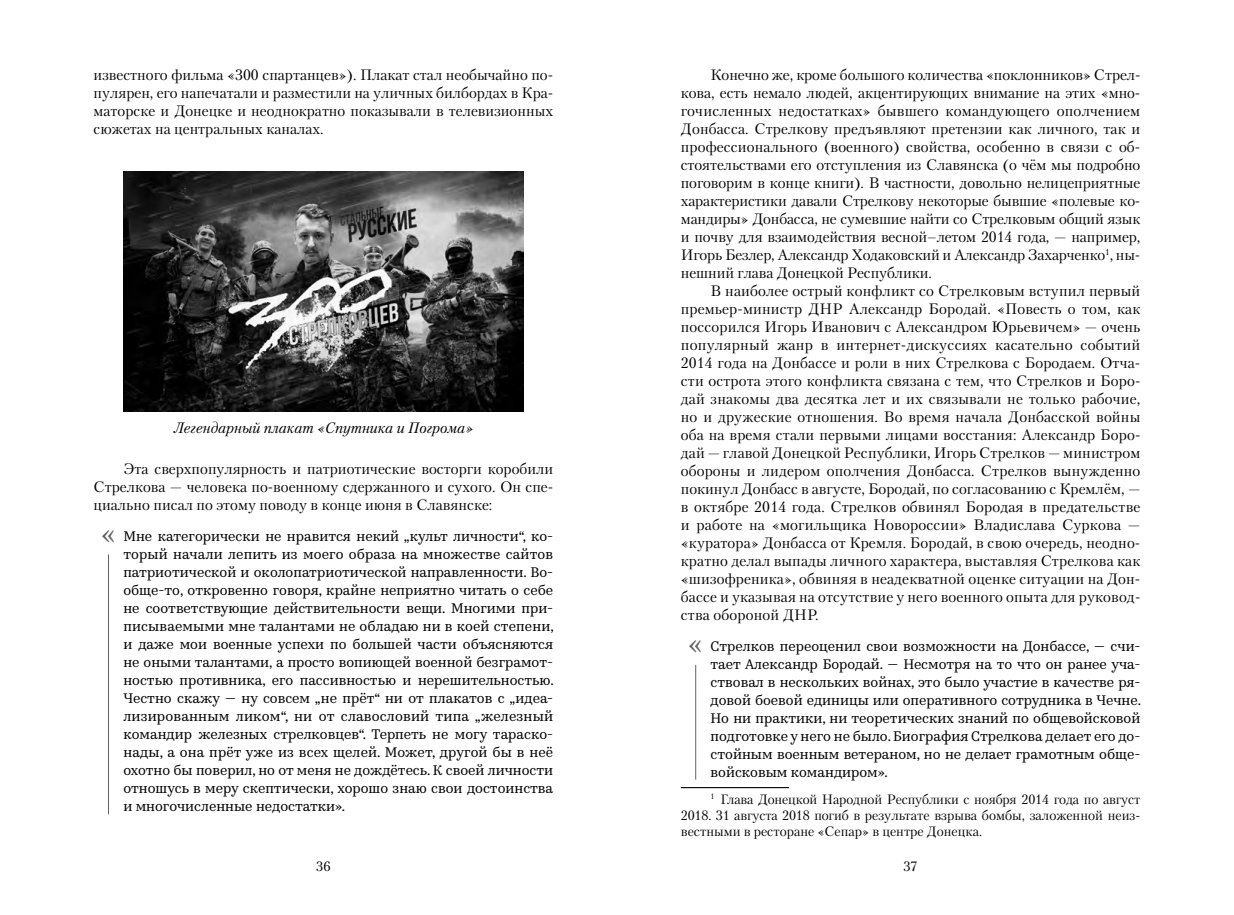
<style>
.page{position:relative;width:1234px;height:915px;background:#fff}
.page>*{position:absolute;margin:0;border:0;box-sizing:border-box;transform-origin:0 0}
.t1{font:30px "PT Serif";color:#636362}
.t2{font:15px/18px "Petersburg";color:#000;text-align:justify}
.t3{font:italic 15px "Petersburg";color:#000}
.t4{font:13.95px/18px "Kazimir Text";color:#000;text-align:justify}
.t5{font:13.5px/16.2px "Petersburg";color:#000;text-align:justify}
</style>
<div class="page">
<img style="left:123px;top:171px;width:400px;height:240px">
<hr style="left:680px;top:786px;width:108px;height:1px;background:#000">
<hr style="left:108px;top:554px;width:1px;height:260px;background:#636362">
<hr style="left:695px;top:664px;width:1px;height:115px;background:#636362">
<p class="t2" style="left:94px;top:65px;width:461px">известного фильма «300 спартанцев»). Плакат стал необычайно по&shy;пулярен, его напечатали и разместили на уличных билбордах в Кра&shy;маторске и Донецке и неоднократно показывали в телевизионных сюжетах на центральных каналах.</p>
<p class="t3" style="left:174px;top:418px;width:301px">Легендарный плакат «Спутника и Погрома»</p>
<p class="t2" style="left:94px;top:459px;width:461px;text-indent:30px">Эта сверхпопулярность и патриотические восторги коробили Стрелкова — человека по-военному сдержанного и сухого. Он спе&shy;циально писал по этому поводу в конце июня в Славянске:</p>
<p class="t4" style="left:123px;top:525px;width:432px">Мне категорически не нравится некий „культ личности“, ко&shy;торый начали лепить из моего образа на множестве сайтов патриотической и околопатриотической направленности. Во&shy;обще-то, откровенно говоря, крайне неприятно читать о себе не соответствующие действительности вещи. Многими при&shy;писываемыми мне талантами не обладаю ни в коей степени, и даже мои военные успехи по большей части объясняются не оными талантами, а просто вопиющей военной безграмот&shy;ностью противника, его пассивностью и нерешительностью.<br>Честно скажу — ну совсем „не прёт“ ни от плакатов с „идеа&shy;лизированным ликом“, ни от славословий типа „железный командир железных стрелковцев“. Терпеть не могу тараско&shy;нады, а она прёт уже из всех щелей. Может, другой бы в неё охотно бы поверил, но от меня не дождётесь. К своей личности отношусь в меру скептически, хорошо знаю свои достоинства и многочисленные недостатки».</p>
<h1 class="t1" style="left:101px;top:513px;width:16px">«</h1>
<p class="t2" style="left:680px;top:65px;width:461px;text-indent:30px">Конечно же, кроме большого количества «поклонников» Стрел&shy;кова, есть немало людей, акцентирующих внимание на этих «мно&shy;гочисленных недостатках» бывшего командующего ополчением Донбасса. Стрелкову предъявляют претензии как личного, так и профессионального (военного) свойства, особенно в связи с об&shy;стоятельствами его отступления из Славянска (о чём мы подробно поговорим в конце книги). В частности, довольно нелицеприятные характеристики давали Стрелкову некоторые бывшие «полевые ко&shy;мандиры» Донбасса, не сумевшие найти со Стрелковым общий язык и почву для взаимодействия весной–летом 2014 года, — например, Игорь Безлер, Александр Ходаковский и Александр Захарченко<sup>1</sup>, ны&shy;нешний глава Донецкой Республики.</p>
<p class="t2" style="left:680px;top:281px;width:461px;text-indent:30px">В наиболее острый конфликт со Стрелковым вступил первый премьер-министр ДНР Александр Бородай. «Повесть о том, как поссорился Игорь Иванович с Александром Юрьевичем» — очень популярный жанр в интернет-дискуссиях касательно событий 2014 года на Донбассе и роли в них Стрелкова с Бородаем. Отча&shy;сти острота этого конфликта связана с тем, что Стрелков и Боро&shy;дай знакомы два десятка лет и их связывали не только рабочие, но и дружеские отношения. Во время начала Донбасской войны оба на время стали первыми лицами восстания: Александр Боро&shy;дай — главой Донецкой Республики, Игорь Стрелков — министром обороны и лидером ополчения Донбасса. Стрелков вынужденно покинул Донбасс в августе, Бородай, по согласованию с Кремлём, — в октябре 2014 года. Стрелков обвинял Бородая в предательстве и работе на «могильщика Новороссии» Владислава Суркова — «куратора» Донбасса от Кремля. Бородай, в свою очередь, неодно&shy;кратно делал выпады личного характера, выставляя Стрелкова как «шизофреника», обвиняя в неадекватной оценке ситуации на Дон&shy;бассе и указывая на отсутствие у него военного опыта для руковод&shy;ства обороной ДНР.</p>
<p class="t4" style="left:710px;top:636px;width:432px">Стрелков переоценил свои возможности на Донбассе, — счи&shy;тает Александр Бородай. — Несмотря на то что он ранее уча&shy;ствовал в нескольких войнах, это было участие в качестве ря&shy;довой боевой единицы или оперативного сотрудника в Чечне.<br>Но ни практики, ни теоретических знаний по общевойсковой подготовке у него не было. Биография Стрелкова делает его до&shy;стойным военным ветераном, но не делает грамотным обще&shy;войсковым командиром».</p>
<p class="t5" style="left:680px;top:790px;width:461px;text-indent:30px"><sup>1</sup> Глава Донецкой Народной Республики с ноября 2014 года по август 2018. 31 августа 2018 погиб в результате взрыва бомбы, заложенной неиз&shy;вестными в ресторане «Сепар» в центре Донецка.</p>
<h1 class="t1" style="left:688px;top:623px;width:16px">«</h1>
<p class="t5" style="left:316px;top:857px;width:16px">36</p>
<p class="t5" style="left:903px;top:857px;width:16px">37</p>
</div>
